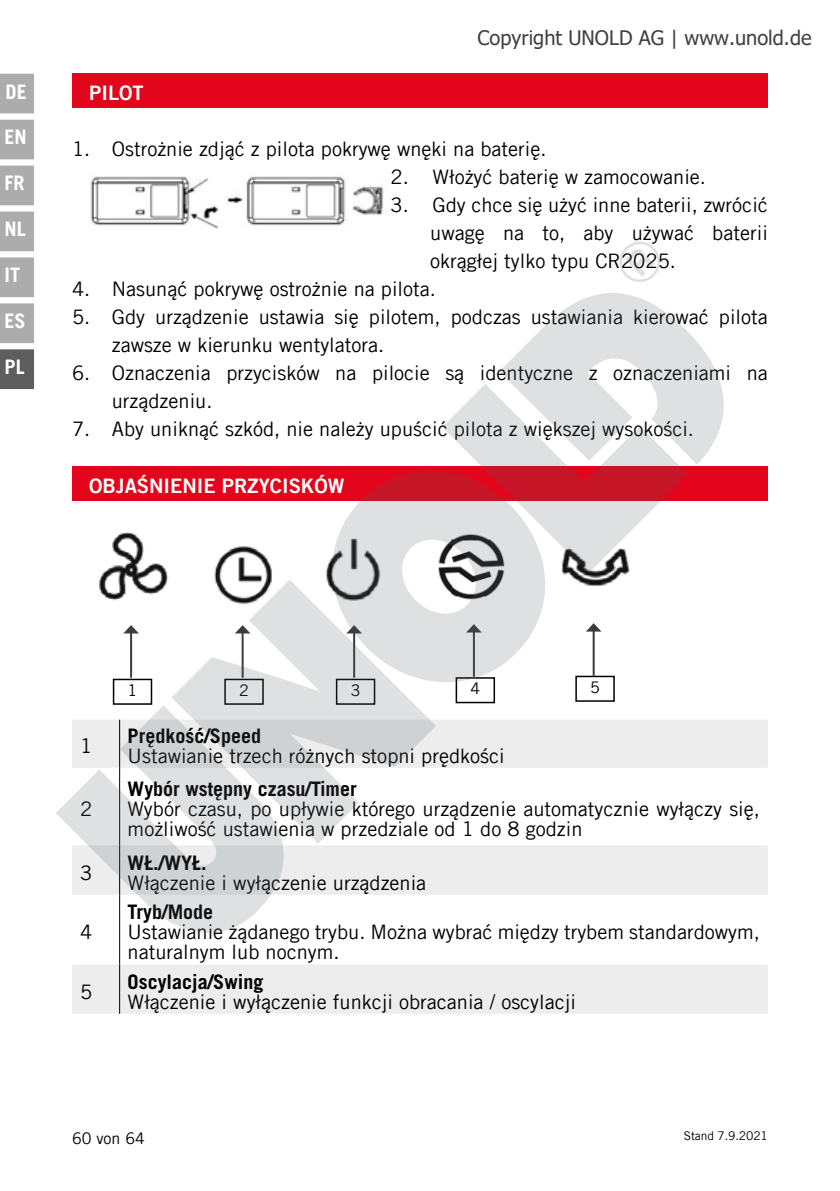
<style>
.page{position:relative;width:840px;height:1191px;background:#fff}
.page>*{position:absolute;margin:0;border:0;box-sizing:border-box;transform-origin:0 0}
.t1{font:20px/28px "Trade Gothic LT Com";color:#000}
.t2{font:700 20px "Trade Gothic LT Com";color:#000}
.t3{font:20px "Tahoma";color:#404040}
.t4{font:20px "Trade Gothic LT Com Bd 2";color:#fff}
.t5{font:700 20px "Trade Gothic LT Com";color:#fff}
.t6{font:16px "Trade Gothic LT Com";color:#000}
.t7{font:12px "Trade Gothic LT Com";letter-spacing:-.01em;color:#000}
</style>
<div class="page">
<div style="left:0;top:74px;width:34px;height:39px;background:#acacac"></div>
<div style="left:0;top:120px;width:34px;height:39px;background:#acacac"></div>
<div style="left:0;top:166px;width:34px;height:39px;background:#acacac"></div>
<div style="left:0;top:211px;width:34px;height:40px;background:#acacac"></div>
<div style="left:0;top:257px;width:34px;height:40px;background:#acacac"></div>
<div style="left:0;top:303px;width:34px;height:40px;background:#acacac"></div>
<div style="left:0;top:349px;width:34px;height:40px;background:#5f5e5e"></div>
<div style="left:72px;top:74px;width:695px;height:34px;background:#e3051b"></div>
<div style="left:113px;top:678px;width:39px;height:27px;border:2px solid #000"></div>
<div style="left:575px;top:675px;width:39px;height:27px;border:2px solid #000"></div>
<hr style="left:130px;top:632px;width:2px;height:45px;background:#3c3c3b">
<svg style="left:124px;top:625px;width:15px;height:8px"></svg>
<hr style="left:592px;top:630px;width:2px;height:46px;background:#3c3c3b">
<svg style="left:587px;top:623px;width:14px;height:8px"></svg>
<svg style="left:72px;top:720px;width:695px;height:293px;fill:#ededed"></svg>
<hr style="left:119px;top:894px;width:1px;height:70px;background:#000">
<hr style="left:119px;top:964px;width:1px;height:49px;background:#000">
<div style="left:72px;top:466px;width:695px;height:34px;background:#e3051b"></div>
<img style="left:99px;top:532px;width:70px;height:69px">
<img style="left:587px;top:573px;width:41px;height:13px">
<img style="left:214px;top:546px;width:58px;height:33px">
<img style="left:90px;top:176px;width:293px;height:53px">
<svg style="left:543px;top:293px;width:215px;height:208px"></svg>
<svg style="left:442px;top:328px;width:245px;height:245px;fill:#dee0e1"></svg>
<svg style="left:290px;top:428px;width:297px;height:297px"></svg>
<svg style="left:172px;top:579px;width:264px;height:265px;fill:#dee0e1"></svg>
<svg style="left:56px;top:702px;width:260px;height:261px"></svg>
<svg style="left:619px;top:241px;width:41px;height:41px"></svg>
<p class="t5" style="left:6px;top:80px;width:23px">DE</p>
<p class="t5" style="left:5px;top:125px;width:24px">EN</p>
<p class="t5" style="left:5px;top:171px;width:22px">FR</p>
<p class="t5" style="left:5px;top:217px;width:23px">NL</p>
<p class="t5" style="left:5px;top:262px;width:17px">IT</p>
<p class="t5" style="left:5px;top:308px;width:23px">ES</p>
<p class="t5" style="left:5px;top:354px;width:22px">PL</p>
<p class="t4" style="left:89px;top:81px;width:56px">PILOT</p>
<p class="t3" style="left:477px;top:25px;width:335px">Copyright UNOLD AG | www.unold.de</p>
<p class="t1" style="left:72px;top:135px;width:476px">1. Ostrożnie zdjąć z pilota pokrywę wnęki na baterię.</p>
<p class="t1" style="left:390px;top:163px;width:317px">2. Włożyć baterię w zamocowanie.</p>
<p class="t1" style="left:430px;top:191px;width:339px;text-align:justify;text-indent:-40px">3. Gdy chce się użyć inne baterii, zwrócić uwagę na to, aby używać baterii okrągłej tylko typu CR2025.</p>
<p class="t1" style="left:72px;top:275px;width:365px">4. Nasunąć pokrywę ostrożnie na pilota.</p>
<p class="t1" style="left:112px;top:303px;width:657px;text-indent:-40px">5. Gdy urządzenie ustawia się pilotem, podczas ustawiania kierować pilota zawsze w kierunku wentylatora.</p>
<p class="t1" style="left:112px;top:359px;width:657px;text-indent:-40px">6. Oznaczenia przycisków na pilocie są identyczne z oznaczeniami na urządzeniu.</p>
<p class="t1" style="left:72px;top:415px;width:623px">7. Aby uniknąć szkód, nie należy upuścić pilota z większej wysokości.</p>
<p class="t4" style="left:89px;top:474px;width:256px">OBJAŚNIENIE PRZYCISKÓW</p>
<p class="t6" style="left:127px;top:680px;width:11px">1</p>
<p class="t6" style="left:239px;top:680px;width:11px">2</p>
<p class="t6" style="left:350px;top:680px;width:11px">3</p>
<p class="t6" style="left:470px;top:678px;width:11px">4</p>
<p class="t6" style="left:590px;top:677px;width:11px">5</p>
<p class="t1" style="left:80px;top:732px;width:14px">1</p>
<p class="t2" style="left:128px;top:724px;width:135px">Prędkość/Speed</p>
<p class="t1" style="left:128px;top:742px;width:378px">Ustawianie trzech różnych stopni prędkości</p>
<p class="t1" style="left:80px;top:794px;width:14px">2</p>
<p class="t1" style="left:80px;top:858px;width:14px">3</p>
<p class="t1" style="left:80px;top:917px;width:14px">4</p>
<p class="t2" style="left:128px;top:777px;width:230px">Wybór wstępny czasu/Timer</p>
<p class="t1" style="left:128px;top:799px;width:633px;line-height:20px">Wybór czasu, po upływie którego urządzenie automatycznie wyłączy się, możliwość ustawienia w przedziale od 1 do 8 godzin</p>
<p class="t2" style="left:128px;top:850px;width:80px">WŁ./WYŁ.</p>
<p class="t1" style="left:128px;top:868px;width:300px">Włączenie i wyłączenie urządzenia</p>
<p class="t2" style="left:128px;top:900px;width:87px">Tryb/Mode</p>
<p class="t1" style="left:128px;top:922px;width:633px;line-height:20px">Ustawianie żądanego trybu. Można wybrać między trybem standardowym, naturalnym lub nocnym.</p>
<p class="t1" style="left:80px;top:977px;width:14px">5</p>
<p class="t2" style="left:128px;top:969px;width:137px">Oscylacja/Swing</p>
<p class="t1" style="left:128px;top:987px;width:449px">Włączenie i wyłączenie funkcji obracania / oscylacji</p>
<p class="t6" style="left:72px;top:1128px;width:74px">60 von 64</p>
<p class="t7" style="left:683px;top:1128px;width:85px">Stand 7.9.2021</p>
</div>
